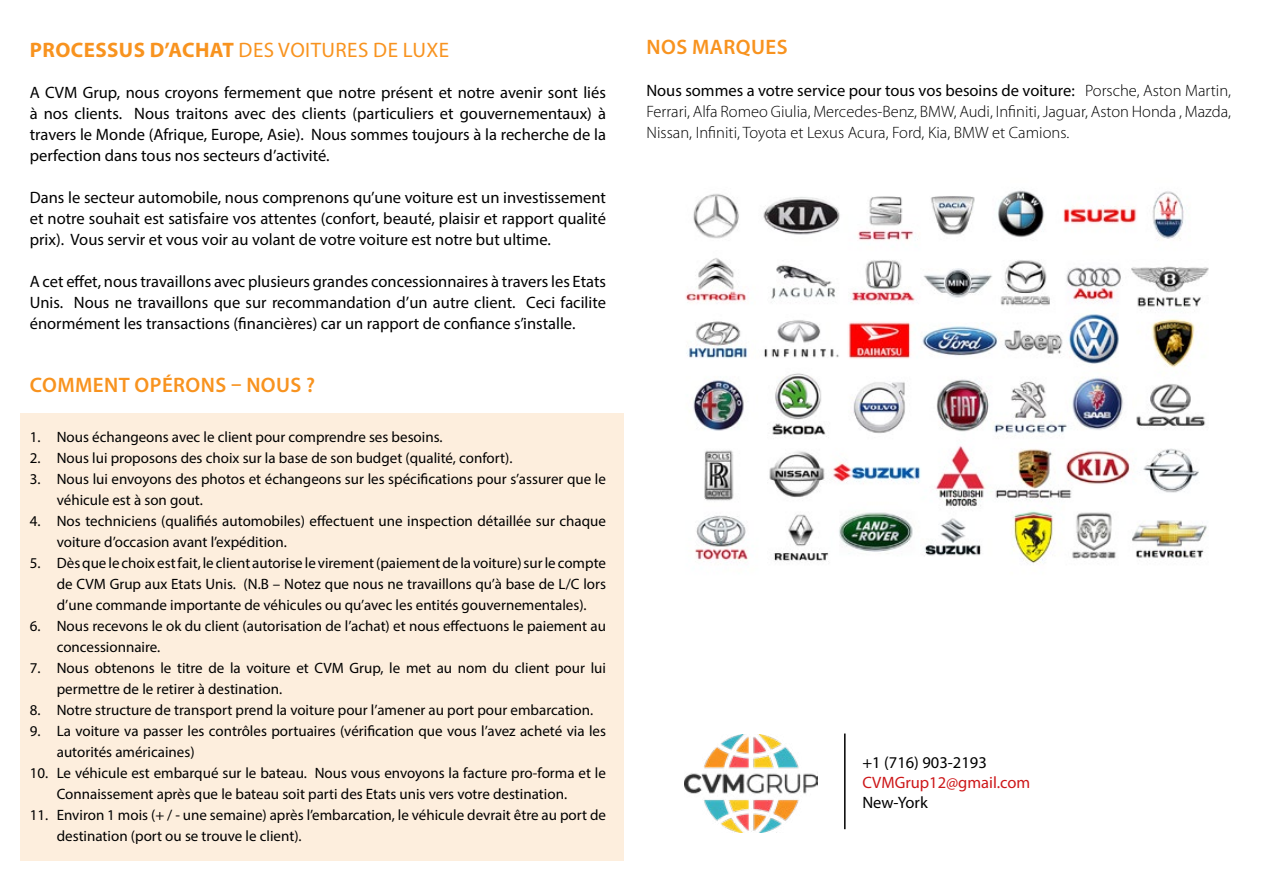
<style>
.page{position:relative;width:1263px;height:893px;background:#fff}
.page>*{position:absolute;margin:0;border:0;box-sizing:border-box;transform-origin:0 0}
.t1{font:21px "Myriad Pro";letter-spacing:.02em;color:#f8931f}
.t2{font:600 21px "Myriad Pro";letter-spacing:.02em;color:#f8931f}
.t3{font:16.5px/21px "Myriad Pro";color:#000;text-align:justify}
.t4{font:300 16.5px/21px "Myriad Pro";color:#000;text-align:justify}
.t5{font:16.5px "Myriad Pro";color:#cd1719}
.t6{font:15px/21px "Myriad Pro";color:#000}
.s1{font-weight:700}
.s2{font-weight:400}
</style>
<div class="page">
<div style="left:21px;top:413px;width:603px;height:447px;background:#fdeedd"></div>
<img style="left:685px;top:190px;width:524px;height:373px">
<hr style="left:844px;top:733px;width:1px;height:96px;background:#000">
<img style="left:684px;top:735px;width:133px;height:97px">
<h1 class="t1" style="left:30px;top:37px;width:421px"><span class="s1">PROCESSUS D’ACHAT</span> DES VOITURES DE LUXE</h1>
<p class="t3" style="left:30px;top:82px;width:578px">A CVM Grup, nous croyons fermement que notre présent et notre avenir sont liés à nos clients. Nous traitons avec des clients (particuliers et gouvernementaux) à travers le Monde (Afrique, Europe, Asie). Nous sommes toujours à la recherche de la perfection dans tous nos secteurs d’activité.</p>
<p class="t3" style="left:30px;top:187px;width:578px">Dans le secteur automobile, nous comprenons qu’une voiture est un investissement et notre souhait est satisfaire vos attentes (confort, beauté, plaisir et rapport qualité prix). Vous servir et vous voir au volant de votre voiture est notre but ultime.</p>
<p class="t3" style="left:30px;top:271px;width:578px">A cet effet, nous travaillons avec plusieurs grandes concessionnaires à travers les Etats Unis. Nous ne travaillons que sur recommandation d’un autre client. Ceci facilite énormément les transactions (financières) car un rapport de confiance s’installe.</p>
<h1 class="t2" style="left:30px;top:372px;width:287px">COMMENT OPÉRONS – NOUS ?</h1>
<p class="t6" style="left:30px;top:426px;width:414px">1. Nous échangeons avec le client pour comprendre ses besoins.</p>
<p class="t6" style="left:30px;top:447px;width:484px">2. Nous lui proposons des choix sur la base de son budget (qualité, confort).</p>
<p class="t6" style="left:57px;top:468px;width:551px;text-indent:-27px">3. Nous lui envoyons des photos et échangeons sur les spécifications pour s’assurer que le véhicule est à son gout.</p>
<p class="t6" style="left:57px;top:510px;width:551px;text-indent:-27px">4. Nos techniciens (qualifiés automobiles) effectuent une inspection détaillée sur chaque voiture d’occasion avant l’expédition.</p>
<p class="t6" style="left:57px;top:552px;width:551px;text-align:justify;text-indent:-27px">5. Dès que le choix est fait, le client autorise le virement (paiement de la voiture) sur le compte de CVM Grup aux Etats Unis. (N.B – Notez que nous ne travaillons qu’à base de L/C lors d’une commande importante de véhicules ou qu’avec les entités gouvernementales).</p>
<p class="t6" style="left:57px;top:615px;width:551px;text-indent:-27px">6. Nous recevons le ok du client (autorisation de l’achat) et nous effectuons le paiement au concessionnaire.</p>
<p class="t6" style="left:57px;top:657px;width:551px;text-indent:-27px">7. Nous obtenons le titre de la voiture et CVM Grup, le met au nom du client pour lui permettre de le retirer à destination.</p>
<p class="t6" style="left:30px;top:699px;width:565px">8. Notre structure de transport prend la voiture pour l’amener au port pour embarcation.</p>
<p class="t6" style="left:57px;top:720px;width:551px;text-indent:-27px">9. La voiture va passer les contrôles portuaires (vérification que vous l’avez acheté via les autorités américaines)</p>
<p class="t6" style="left:57px;top:762px;width:551px;text-indent:-27px">10. Le véhicule est embarqué sur le bateau. Nous vous envoyons la facture pro-forma et le<br>Connaissement après que le bateau soit parti des Etats unis vers votre destination.</p>
<p class="t6" style="left:57px;top:804px;width:551px;text-indent:-27px">11. Environ 1 mois (+ / - une semaine) après l’embarcation, le véhicule devrait être au port de destination (port ou se trouve le client).</p>
<h1 class="t2" style="left:647px;top:34px;width:143px">NOS MARQUES</h1>
<p class="t4" style="left:646px;top:80px;width:586px"><span class="s2">Nous sommes a votre service pour tous vos besoins de voiture:</span> Porsche, Aston Martin, Ferrari, Alfa Romeo Giulia, Mercedes-Benz, BMW, Audi, Infiniti, Jaguar, Aston Honda , Mazda, Nissan, Infiniti, Toyota et Lexus Acura, Ford, Kia, BMW et Camions.</p>
<p class="t3" style="left:862px;top:752px;width:126px">+1 (716) 903-2193</p>
<p class="t5" style="left:862px;top:772px;width:169px">CVMGrup12@gmail.com</p>
<p class="t3" style="left:862px;top:791px;width:67px">New-York</p>
</div>
